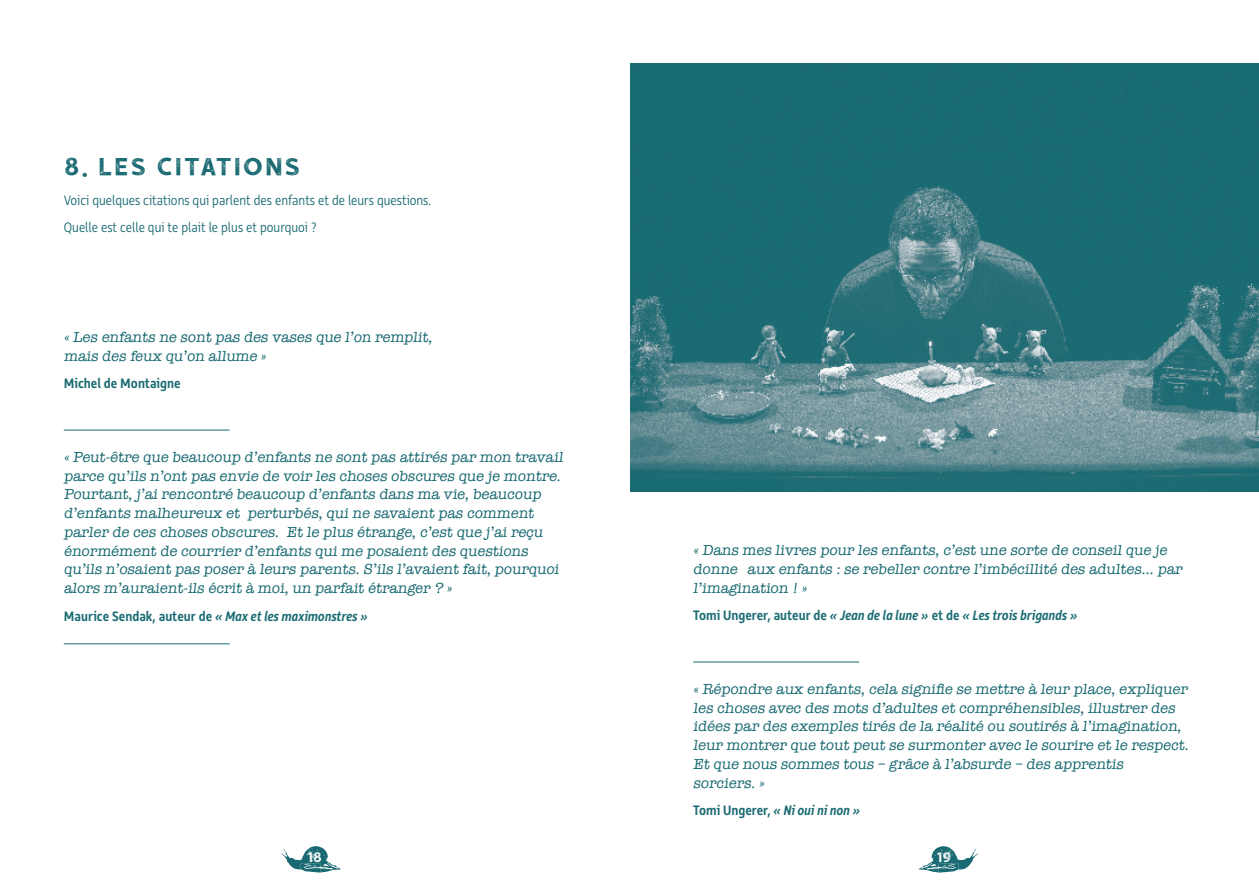
<style>
.page{position:relative;width:1259px;height:893px;background:#fff}
.page>*{position:absolute;margin:0;border:0;box-sizing:border-box;transform-origin:0 0}
.t1{font:27px "hustle 5";color:#196a72}
.t2{font:15px/18.8px "American Typewriter";letter-spacing:-.01em;color:#196a72}
.t3{font:300 15px/27.8px "Rehn Condensed";color:#196a72}
.t4{font:500 15px "Rehn Condensed";color:#196a72}
.t5{font:italic 500 15px "Rehn Condensed";color:#196a72}
.t6{font:15px "hustle 5";color:#fff}
.s1{font-style:italic}
.s2{font-style:normal}
</style>
<div class="page">
<svg style="left:918px;top:846px;width:60px;height:27px"></svg>
<svg style="left:281px;top:846px;width:60px;height:27px"></svg>
<hr style="left:64px;top:430px;width:166px;height:1px;background:#196a72">
<hr style="left:64px;top:643px;width:166px;height:1px;background:#196a72">
<img style="left:630px;top:64px;width:629px;height:428px">
<hr style="left:693px;top:662px;width:166px;height:1px;background:#196a72">
<h1 class="t1" style="left:64px;top:152px;width:240px">8. LES CITATIONS</h1>
<p class="t3" style="left:64px;top:186px;width:369px">Voici quelques citations qui parlent des enfants et de leurs questions.<br>Quelle est celle qui te plait le plus et pourquoi ?</p>
<p class="t2" style="left:64px;top:327px;width:372px">« Les enfants ne sont pas des vases que l’on remplit, mais des feux qu’on allume »</p>
<p class="t4" style="left:64px;top:374px;width:118px">Michel de Montaigne</p>
<p class="t2" style="left:64px;top:447px;width:503px">« Peut-être que beaucoup d’enfants ne sont pas attirés par mon travail parce qu’ils n’ont pas envie de voir les choses obscures que j e montre.<br>Pourtant, j ’ai rencontré beaucoup d’enfants dans ma vie, beaucoup d’enfants malheureux et perturbés, qui ne savaient pas comment parler de ces choses obscures. Et le plus étrange, c’est que j ’ai reçu énormément de courrier d’enfants qui me posaient des questions qu’ils n’osaient pas poser à leurs parents. S’ils l’avaient fait, pourquoi alors m’auraient-ils écrit à moi, un parfait étranger ? »</p>
<p class="t4" style="left:64px;top:606px;width:306px">Maurice Sendak, auteur de <span class="s1">« Max et les maximonstres »</span></p>
<p class="t6" style="left:307px;top:849px;width:17px">18</p>
<p class="t2" style="left:693px;top:540px;width:493px">« Dans mes livres pour les enfants, c’est une sorte de conseil que j e donne aux enfants : se rebeller contre l’imbécillité des adultes... par l’imagination ! »</p>
<p class="t5" style="left:693px;top:606px;width:386px"><span class="s2">Tomi Ungerer, auteur de</span> « Jean de la lune » <span class="s2">et de</span> « Les trois brigands »</p>
<p class="t2" style="left:693px;top:679px;width:499px">« Répondre aux enfants, cela signifie se mettre à leur place, expliquer les choses avec des mots d’adultes et compréhensibles, illustrer des idées par des exemples tirés de la réalité ou soutirés à l’imagination, leur montrer que tout peut se surmonter avec le sourire et le respect.<br>Et que nous sommes tous – grâce à l’absurde – des apprentis sorciers. »</p>
<p class="t4" style="left:693px;top:801px;width:169px">Tomi Ungerer, <span class="s1">« Ni oui ni non »</span></p>
<p class="t6" style="left:936px;top:849px;width:17px">19</p>
</div>
